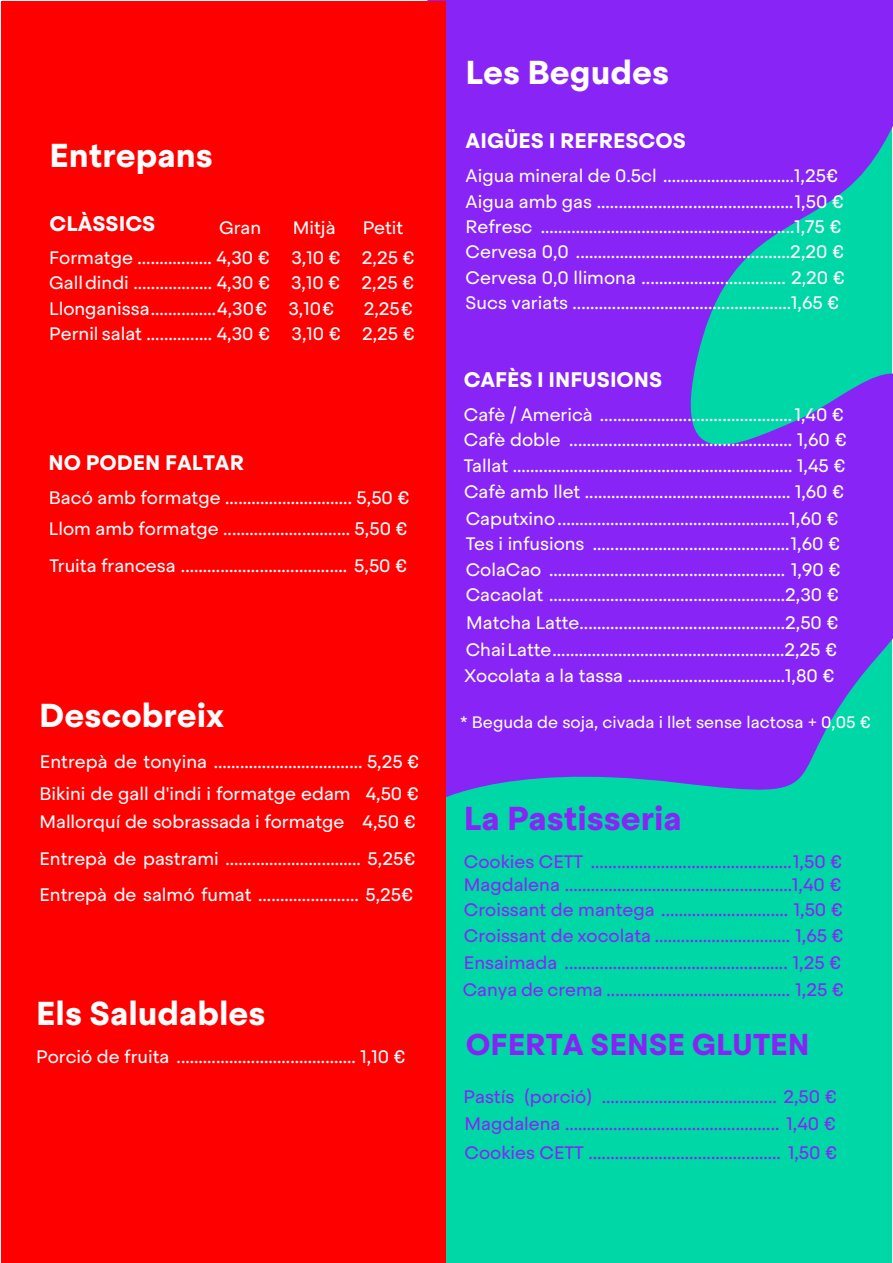
<style>
.page{position:relative;width:893px;height:1263px;background:#fff}
.page>*{position:absolute;margin:0;border:0;box-sizing:border-box;transform-origin:0 0}
.t1{font:700 33px "Steradian";color:#fff}
.t2{font:700 33px "Steradian";color:#8824f6}
.t3{font:700 30px "Steradian";color:#8724f5}
.t4{font:700 21px "Steradian";color:#fff}
.t5{font:18px/25.5px "Steradian";color:#fff}
.t6{font:18px/23px "Steradian";color:#8824f6}
.t7{font:18px/27.6px "Steradian";color:#8724f5;text-align:justify}
.t8{font:16.5px "Steradian";color:#fff}
</style>
<div class="page">
<div style="left:446px;top:0;width:446px;height:1262px;background:#00d7a7"></div>
<svg style="left:427px;top:0;width:466px;height:797px;background:#753deb"></svg>
<div style="left:1px;top:1px;width:445px;height:1261px;background:#f00"></div>
<h1 class="t1" style="left:50px;top:135px;width:165px">Entrepans</h1>
<p class="t4" style="left:50px;top:210px;width:107px">CLÀSSICS</p>
<p class="t5" style="left:49px;top:245px;width:367px;text-align:justify">Formatge ................. 4,30 € 3,10 € 2,25 € Gall dindi .................. 4,30 € 3,10 € 2,25 € Llonganissa ............... 4,30€ 3,10 €</p>
<p class="t5" style="left:219px;top:215px;width:44px">Gran</p>
<p class="t5" style="left:293px;top:215px;width:44px">Mitjà</p>
<p class="t5" style="left:363px;top:215px;width:42px">Petit</p>
<p class="t5" style="left:49px;top:296px;width:367px;text-align:right">2,25 €<br>Pernil salat ............... 4,30 € 3,10 € 2,25 €</p>
<p class="t4" style="left:49px;top:449px;width:197px">NO PODEN FALTAR</p>
<p class="t5" style="left:49px;top:485px;width:362px">Bacó amb formatge ............................. 5,50 €</p>
<p class="t5" style="left:49px;top:516px;width:360px">Llom amb formatge ............................. 5,50 €</p>
<p class="t5" style="left:50px;top:553px;width:359px">Truita francesa ...................................... 5,50 €</p>
<h1 class="t1" style="left:39px;top:695px;width:186px">Descobreix</h1>
<p class="t5" style="left:39px;top:746px;width:381px;line-height:31.8px">Entrepà de tonyina .................................. 5,25 €<br>Bikini de gall d'indi i formatge edam 4,50 €</p>
<p class="t5" style="left:39px;top:803px;width:378px;line-height:36.6px;text-align:justify">Mallorquí de sobrassada i formatge 4,50 € Entrepà de pastrami ............................... 5,25€ Entrepà de salmó fumat ....................... 5,25€</p>
<h1 class="t1" style="left:36px;top:992px;width:231px">Els Saludables</h1>
<p class="t5" style="left:36px;top:1044px;width:371px">Porció de fruita ......................................... 1,10 €</p>
<h1 class="t1" style="left:466px;top:52px;width:205px">Les Begudes</h1>
<p class="t4" style="left:466px;top:127px;width:222px">AIGÜES I REFRESCOS</p>
<p class="t5" style="left:466px;top:162px;width:380px;line-height:26.7px">Aigua mineral de 0.5cl ..............................1,25€<br>Aigua amb gas .............................................1,50 €</p>
<p class="t5" style="left:466px;top:214px;width:381px">Refresc ..........................................................1,75 € Cervesa 0,0 .................................................2,20 € Cervesa 0,0 llimona ................................. 2,20 € Sucs variats ..................................................1,65 €</p>
<p class="t4" style="left:464px;top:366px;width:200px">CAFÈS I INFUSIONS</p>
<p class="t5" style="left:464px;top:402px;width:384px">Cafè / Americà ............................................ 1,40 €<br>Cafè doble ................................................... 1,60 €<br>Tallat ................................................................ 1,45 €</p>
<p class="t5" style="left:464px;top:479px;width:381px">Cafè amb llet ............................................... 1,60 € Caputxino .....................................................1,60 € Tes i infusions .............................................1,60 € ColaCao ...................................................... 1,90 € Cacaolat ......................................................2,30 €</p>
<p class="t5" style="left:466px;top:609px;width:374px;line-height:26.7px">Matcha Latte...............................................2,50 €<br>Chai Latte .....................................................2,25 €</p>
<p class="t5" style="left:464px;top:663px;width:371px">Xocolata a la tassa ....................................1,80 €</p>
<p class="t8" style="left:460px;top:712px;width:412px">* Beguda de soja, civada i llet sense lactosa + 0,05 €</p>
<h1 class="t2" style="left:464px;top:797px;width:219px">La Pastisseria</h1>
<p class="t6" style="left:464px;top:850px;width:380px">Cookies CETT ..............................................1,50 €<br>Magdalena ....................................................1,40 €</p>
<p class="t6" style="left:464px;top:897px;width:381px;line-height:25.5px">Croissant de mantega ............................. 1,50 €<br>Croissant de xocolata ............................... 1,65 €</p>
<p class="t6" style="left:464px;top:951px;width:379px">Ensaimada ................................................... 1,25 €</p>
<p class="t6" style="left:463px;top:978px;width:383px">Canya de crema .......................................... 1,25 €</p>
<h2 class="t3" style="left:466px;top:1026px;width:345px">OFERTA SENSE GLUTEN</h2>
<p class="t7" style="left:464px;top:1083px;width:375px">Pastís (porció) ........................................ 2,50 € Magdalena ................................................. 1,40 € Cookies CETT ............................................ 1,50 €</p>
</div>
